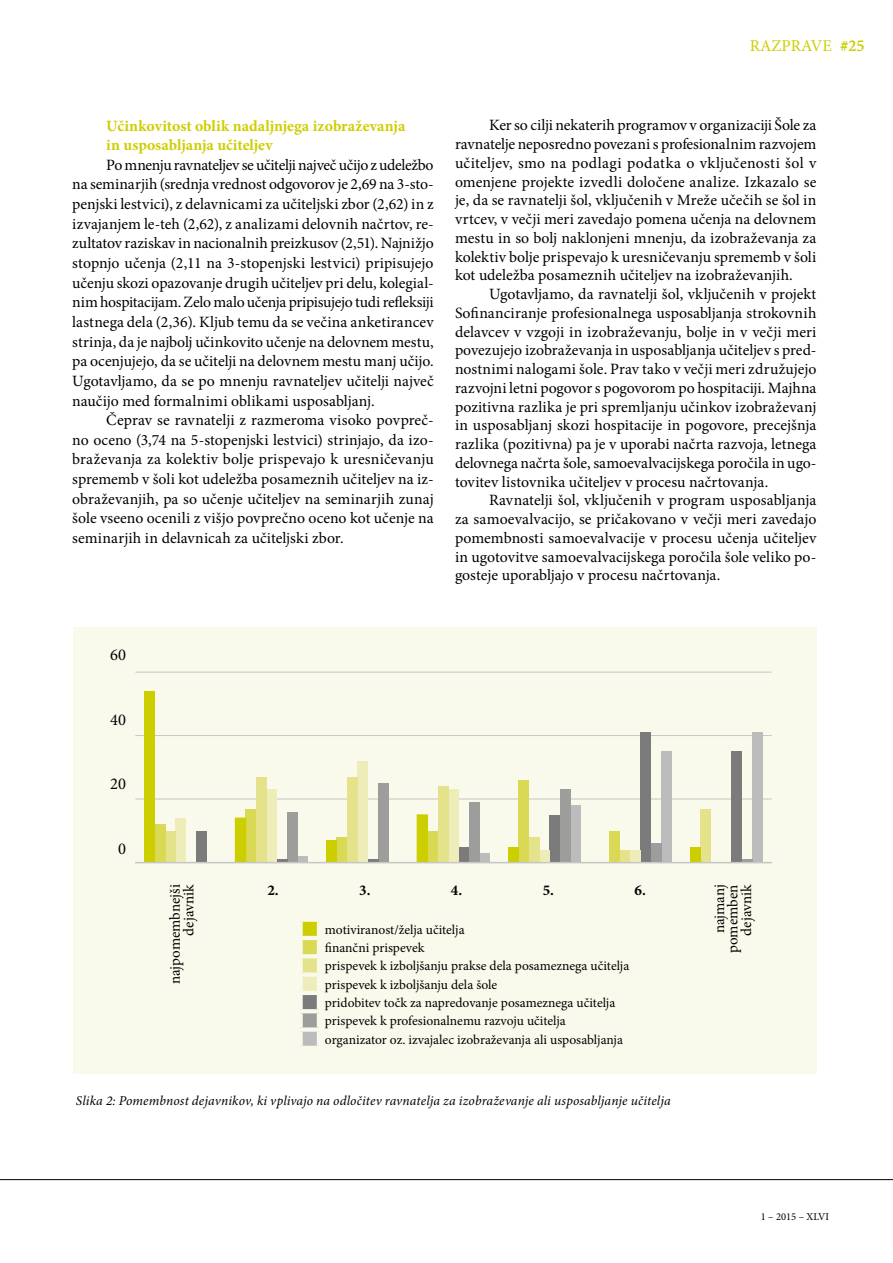
<style>
.page{position:relative;width:893px;height:1263px;background:#fff}
.page>*{position:absolute;margin:0;border:0;box-sizing:border-box;transform-origin:0 0}
.t1{font:16.5px "Minion Pro";color:#cdce00}
.t2{font:16.5px "Minion Pro";color:#000}
.t3{font:15.75px/18.8px "Minion Pro";color:#000;text-align:justify}
.t4{font:700 15.75px/19.6px "Minion Pro";color:#cdce00}
.t5{font:15px/13.5px "Minion Pro";letter-spacing:-.005em;color:#000;text-align:right}
.t6{font:700 15px "Minion Pro";color:#000}
.t7{font:13.5px/18.3px "Minion Pro";color:#000}
.t8{font:italic 13.5px "Minion Pro";letter-spacing:.01em;color:#000}
.t9{font:10.5px "Minion Pro";color:#000}
</style>
<div class="page">
<hr style="left:0;top:1179px;width:893px;height:1px;background:#000">
<div style="left:73px;top:627px;width:743px;height:447px;background:#fafaec"></div>
<hr style="left:135px;top:799px;width:637px;height:1px;background:#c6c6c6">
<hr style="left:135px;top:735px;width:637px;height:1px;background:#c6c6c6">
<hr style="left:135px;top:672px;width:637px;height:1px;background:#c6c6c6">
<div style="left:298px;top:856px;width:10px;height:6px;background:#bcbcbc"></div>
<div style="left:479px;top:853px;width:11px;height:9px;background:#bcbcbc"></div>
<div style="left:570px;top:805px;width:11px;height:57px;background:#bcbcbc"></div>
<div style="left:661px;top:751px;width:11px;height:111px;background:#bcbcbc"></div>
<div style="left:752px;top:732px;width:11px;height:130px;background:#bcbcbc"></div>
<div style="left:196px;top:831px;width:11px;height:31px;background:#7c7b7b"></div>
<div style="left:287px;top:812px;width:11px;height:50px;background:#9d9d9c"></div>
<div style="left:378px;top:783px;width:11px;height:79px;background:#9d9d9c"></div>
<div style="left:469px;top:802px;width:10px;height:60px;background:#9d9d9c"></div>
<div style="left:560px;top:789px;width:10px;height:73px;background:#9d9d9c"></div>
<div style="left:651px;top:843px;width:10px;height:19px;background:#9d9d9c"></div>
<svg style="left:742px;top:859px;width:10px;height:3px"></svg>
<svg style="left:277px;top:859px;width:10px;height:3px"></svg>
<svg style="left:368px;top:859px;width:10px;height:3px"></svg>
<div style="left:459px;top:847px;width:10px;height:15px;background:#7c7b7b"></div>
<div style="left:550px;top:815px;width:10px;height:47px;background:#7c7b7b"></div>
<div style="left:641px;top:732px;width:10px;height:130px;background:#7c7b7b"></div>
<div style="left:731px;top:751px;width:11px;height:111px;background:#7c7b7b"></div>
<div style="left:176px;top:818px;width:10px;height:44px;background:#eeedb9"></div>
<div style="left:266px;top:789px;width:11px;height:73px;background:#eeedb9"></div>
<div style="left:357px;top:761px;width:11px;height:101px;background:#eeedb9"></div>
<div style="left:448px;top:789px;width:11px;height:73px;background:#eeedb9"></div>
<div style="left:539px;top:850px;width:11px;height:12px;background:#eeedb9"></div>
<div style="left:630px;top:850px;width:10px;height:12px;background:#eeedb9"></div>
<div style="left:165px;top:831px;width:11px;height:31px;background:#e4e38b"></div>
<div style="left:256px;top:777px;width:10px;height:85px;background:#e4e38b"></div>
<div style="left:347px;top:777px;width:10px;height:85px;background:#e4e38b"></div>
<div style="left:438px;top:786px;width:10px;height:76px;background:#e4e38b"></div>
<div style="left:529px;top:837px;width:10px;height:25px;background:#e4e38b"></div>
<div style="left:620px;top:850px;width:10px;height:12px;background:#e4e38b"></div>
<div style="left:155px;top:824px;width:10px;height:38px;background:#dad956"></div>
<div style="left:246px;top:808px;width:10px;height:54px;background:#dad956"></div>
<div style="left:337px;top:837px;width:10px;height:25px;background:#dad956"></div>
<div style="left:428px;top:831px;width:10px;height:31px;background:#dad956"></div>
<div style="left:518px;top:780px;width:11px;height:82px;background:#dad956"></div>
<div style="left:609px;top:831px;width:11px;height:31px;background:#dad956"></div>
<div style="left:700px;top:808px;width:11px;height:54px;background:#e4e38b"></div>
<div style="left:144px;top:691px;width:11px;height:171px;background:#cdce00"></div>
<div style="left:235px;top:817px;width:11px;height:46px;background:#cdce00;border:1px solid #cdce00"></div>
<div style="left:326px;top:840px;width:11px;height:22px;background:#cdce00"></div>
<div style="left:417px;top:814px;width:11px;height:49px;background:#cdce00;border:1px solid #cdce00"></div>
<div style="left:508px;top:847px;width:10px;height:15px;background:#cdce00"></div>
<div style="left:690px;top:847px;width:10px;height:15px;background:#cdce00"></div>
<div style="left:301px;top:920px;width:18px;height:18px;background:#cdce00"></div>
<div style="left:301px;top:938px;width:18px;height:18px;background:#dad956"></div>
<div style="left:301px;top:956px;width:18px;height:18px;background:#e4e38b"></div>
<div style="left:301px;top:974px;width:18px;height:19px;background:#eeedb9"></div>
<div style="left:301px;top:993px;width:18px;height:18px;background:#7c7b7b"></div>
<div style="left:301px;top:1011px;width:18px;height:18px;background:#9d9d9c"></div>
<div style="left:301px;top:1029px;width:18px;height:19px;background:#bcbcbc"></div>
<div style="left:298px;top:917px;width:23px;height:5px;background:#fafaec"></div>
<div style="left:298px;top:922px;width:5px;height:14px;background:#fafaec"></div>
<hr style="left:317px;top:922px;width:4px;height:14px;background:#fafaec">
<hr style="left:298px;top:936px;width:23px;height:4px;background:#fafaec">
<div style="left:298px;top:940px;width:5px;height:14px;background:#fafaec"></div>
<hr style="left:317px;top:940px;width:4px;height:14px;background:#fafaec">
<svg style="left:300px;top:954px;width:19px;height:4px"></svg>
<div style="left:298px;top:958px;width:5px;height:14px;background:#fafaec"></div>
<hr style="left:317px;top:958px;width:4px;height:14px;background:#fafaec">
<div style="left:298px;top:972px;width:23px;height:5px;background:#fafaec"></div>
<div style="left:298px;top:977px;width:5px;height:14px;background:#fafaec"></div>
<hr style="left:317px;top:977px;width:4px;height:14px;background:#fafaec">
<hr style="left:298px;top:991px;width:23px;height:4px;background:#fafaec">
<div style="left:298px;top:995px;width:5px;height:14px;background:#fafaec"></div>
<hr style="left:317px;top:995px;width:4px;height:14px;background:#fafaec">
<svg style="left:300px;top:1009px;width:19px;height:4px"></svg>
<div style="left:298px;top:1013px;width:5px;height:14px;background:#fafaec"></div>
<hr style="left:317px;top:1013px;width:4px;height:14px;background:#fafaec">
<div style="left:298px;top:1027px;width:23px;height:5px;background:#fafaec"></div>
<div style="left:298px;top:1032px;width:5px;height:14px;background:#fafaec"></div>
<hr style="left:317px;top:1032px;width:4px;height:14px;background:#fafaec">
<hr style="left:298px;top:1046px;width:23px;height:4px;background:#fafaec">
<hr style="left:135px;top:862px;width:637px;height:1px;background:#c6c6c6">
<p class="t1" style="left:750px;top:35px;width:83px">RAZPRAVE</p>
<p class="t1" style="left:840px;top:34px;width:25px">#25</p>
<p class="t4" style="left:106px;top:115px;width:301px">Učinkovitost oblik nadaljnjega izobraževanja in usposabljanja učiteljev</p>
<p class="t3" style="left:72px;top:155px;width:363px;line-height:19.6px;text-indent:34px">Po mnenju ravnateljev se učitelji največ učijo z udeležbo na seminarjih (srednja vrednost odgovorov je 2,69 na 3-sto&shy;penjski lestvici), z delavnicami za učiteljski zbor (2,62) in z izvajanjem le-teh (2,62), z analizami delovnih načrtov, re&shy;zultatov raziskav in nacionalnih preizkusov (2,51). Najnižjo stopnjo učenja (2,11 na 3-stopenjski lestvici) pripisujejo učenju skozi opazovanje drugih učiteljev pri delu, kolegial&shy;nim hospitacijam. Zelo malo učenja pripisujejo tudi refleksiji lastnega dela (2,36). Kljub temu da se večina anketirancev strinja, da je najbolj učinkovito učenje na delovnem mestu, pa ocenjujejo, da se učitelji na delovnem mestu manj učijo.<br>Ugotavljamo, da se po mnenju ravnateljev učitelji največ naučijo med formalnimi oblikami usposabljanj.</p>
<p class="t3" style="left:72px;top:410px;width:363px;line-height:19.6px;text-indent:34px">Čeprav se ravnatelji z razmeroma visoko povpreč&shy;no oceno (3,74 na 5-stopenjski lestvici) strinjajo, da izo&shy;braževanja za kolektiv bolje prispevajo k uresničevanju sprememb v šoli kot udeležba posameznih učiteljev na iz&shy;obraževanjih, pa so učenje učiteljev na seminarjih zunaj šole vseeno ocenili z višjo povprečno oceno kot učenje na seminarjih in delavnicah za učiteljski zbor.</p>
<p class="t3" style="left:455px;top:116px;width:363px;text-indent:34px">Ker so cilji nekaterih programov v organizaciji Šole za ravnatelje neposredno povezani s profesionalnim razvojem učiteljev, smo na podlagi podatka o vključenosti šol v omenjene projekte izvedli določene analize. Izkazalo se je, da se ravnatelji šol, vključenih v Mreže učečih se šol in vrtcev, v večji meri zavedajo pomena učenja na delovnem mestu in so bolj naklonjeni mnenju, da izobraževanja za kolektiv bolje prispevajo k uresničevanju sprememb v šoli kot udeležba posameznih učiteljev na izobraževanjih.</p>
<p class="t3" style="left:455px;top:285px;width:363px;text-indent:34px">Ugotavljamo, da ravnatelji šol, vključenih v projekt Sofinanciranje profesionalnega usposabljanja strokovnih delavcev v vzgoji in izobraževanju, bolje in v večji meri povezujejo izobraževanja in usposabljanja učiteljev s pred&shy;nostnimi nalogami šole. Prav tako v večji meri združujejo razvojni letni pogovor s pogovorom po hospitaciji. Majhna pozitivna razlika je pri spremljanju učinkov izobraževanj in usposabljanj skozi hospitacije in pogovore, precejšnja razlika (pozitivna) pa je v uporabi načrta razvoja, letnega delovnega načrta šole, samoevalvacijskega poročila in ugo&shy;tovitev listovnika učiteljev v procesu načrtovanja.</p>
<p class="t3" style="left:455px;top:491px;width:363px;text-indent:34px">Ravnatelji šol, vključenih v program usposabljanja za samoevalvacijo, se pričakovano v večji meri zavedajo pomembnosti samoevalvacije v procesu učenja učiteljev in ugotovitve samoevalvacijskega poročila šole veliko po&shy;gosteje uporabljajo v procesu načrtovanja.</p>
<p class="t2" style="left:110px;top:644px;width:17px">60</p>
<p class="t2" style="left:110px;top:708px;width:17px">40</p>
<p class="t2" style="left:110px;top:773px;width:17px">20</p>
<p class="t2" style="left:118px;top:837px;width:9px">0</p>
<p class="t5" style="left:168px;top:984px;width:101px;rotate:-90deg">najpomembnejši dejavnik</p>
<p class="t6" style="left:267px;top:880px;width:13px">2.</p>
<p class="t6" style="left:359px;top:880px;width:13px">3.</p>
<p class="t6" style="left:451px;top:880px;width:13px">4.</p>
<p class="t6" style="left:543px;top:880px;width:13px">5.</p>
<p class="t6" style="left:635px;top:880px;width:13px">6.</p>
<p class="t5" style="left:712px;top:953px;width:70px;rotate:-90deg">najmanj pomemben</p>
<p class="t5" style="left:739px;top:936px;width:53px;rotate:-90deg">dejavnik</p>
<p class="t7" style="left:325px;top:920px;width:141px">motiviranost/želja učitelja</p>
<p class="t7" style="left:325px;top:939px;width:306px">finančni prispevek<br>prispevek k izboljšanju prakse dela posameznega učitelja prispevek k izboljšanju dela šole<br>pridobitev točk za napredovanje posameznega učitelja prispevek k profesionalnemu razvoju učitelja organizator oz. izvajalec izobraževanja ali usposabljanja</p>
<p class="t8" style="left:76px;top:1091px;width:596px">Slika 2: Pomembnost dejavnikov, ki vplivajo na odločitev ravnatelja za izobraževanje ali usposabljanje učitelja</p>
<p class="t9" style="left:761px;top:1210px;width:70px">1 – 2015 – XLVI</p>
</div>
